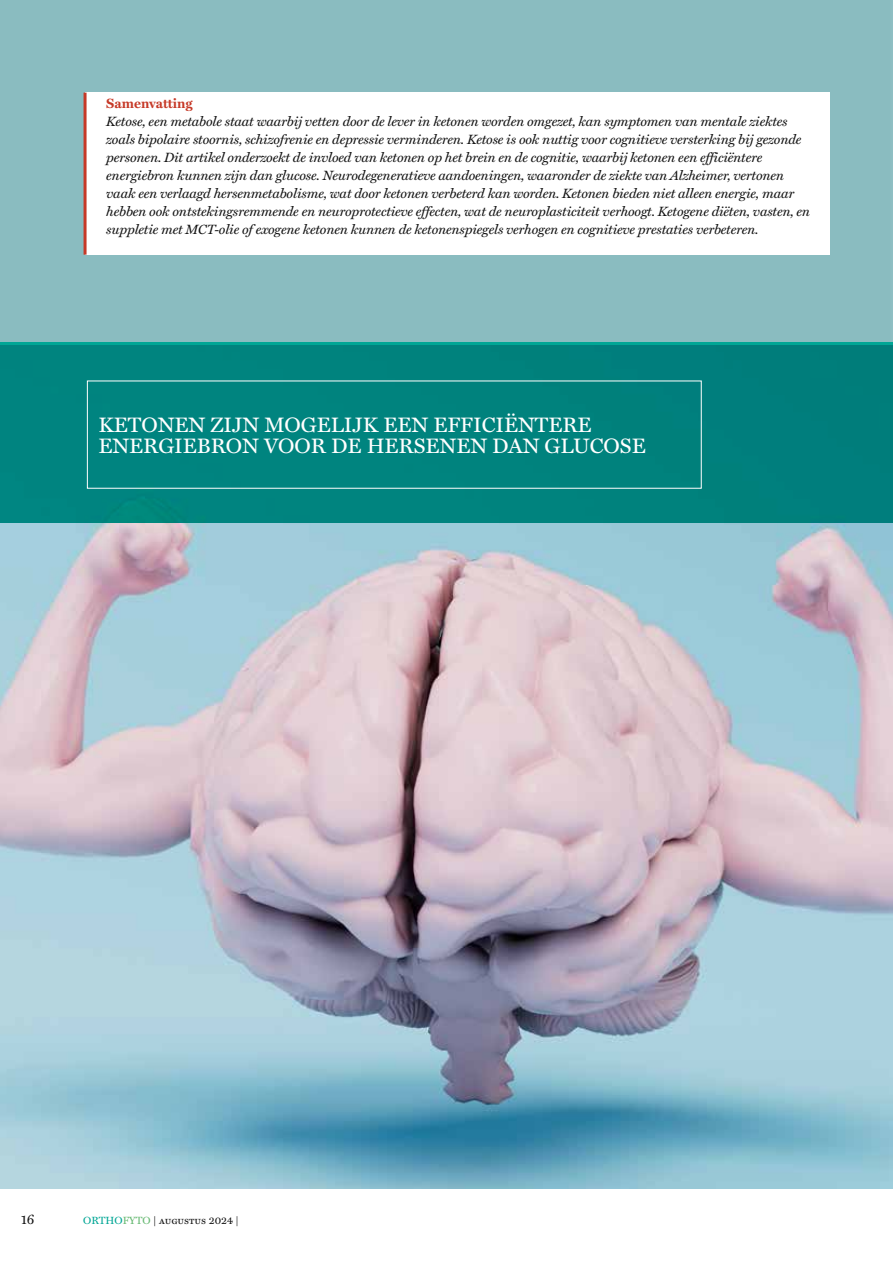
<style>
.page{position:relative;width:893px;height:1263px;background:#fff}
.page>*{position:absolute;margin:0;border:0;box-sizing:border-box;transform-origin:0 0}
.t1{font:21px/21px "Miller Text";color:#fff}
.t2{font:italic 13.5px/18px "Miller Text";letter-spacing:-.01em;color:#121212}
.t3{font:700 13.5px "Miller Text";color:#c63927}
.t4{font:13.5px "Miller Text";color:#121212}
.t5{font:10.5px "Miller Text SC";color:#121212}
.s1{font-family:"Miller Text";color:#00a695}
.s2{font-family:"Miller Text";color:#66b972}
.s3{font-family:"Miller Text"}
</style>
<div class="page">
<img style="left:0;top:522px;width:893px;height:666px">
<div style="left:0;top:0;width:893px;height:342px;background:#8abcc0"></div>
<div style="left:85px;top:93px;width:744px;height:162px;background:#fff"></div>
<hr style="left:84px;top:93px;width:3px;height:162px;background:#c63927">
<div style="left:0;top:342px;width:893px;height:180px;background:#00837e"></div>
<p class="t3" style="left:106px;top:95px;width:88px">Samenvatting</p>
<p class="t2" style="left:106px;top:112px;width:705px">Ketose, een metabole staat waarbij vetten door de lever in ketonen worden omgezet, kan symptomen van mentale ziektes zoals bipolaire stoornis, schizofrenie en depressie verminderen. Ketose is ook nuttig voor cognitieve versterking bij gezonde personen. Dit artikel onderzoekt de invloed van ketonen op het brein en de cognitie, waarbij ketonen een efficiëntere energiebron kunnen zijn dan glucose. Neurodegeneratieve aandoeningen, waaronder de ziekte van Alzheimer, vertonen vaak een verlaagd hersenmetabolisme, wat door ketonen verbeterd kan worden. Ketonen bieden niet alleen energie, maar hebben ook ontstekingsremmende en neuroprotectieve effecten, wat de neuroplasticiteit verhoogt. Ketogene diëten, vasten, en suppletie met MCT-olie of exogene ketonen kunnen de ketonenspiegels verhogen en cognitieve prestaties verbeteren.</p>
<h1 class="t1" style="left:98px;top:414px;width:549px">KETONEN ZIJN MOGELIJK EEN EFFICIËNTERE<br>ENERGIEBRON VOOR DE HERSENEN DAN GLUCOSE</h1>
<p class="t4" style="left:21px;top:1211px;width:15px">16</p>
<p class="t5" style="left:83px;top:1214px;width:157px"><span class="s1">ORTHO</span><span class="s2">FYTO</span> <span class="s3">|</span> augustus 2024 <span class="s3">|</span></p>
</div>
